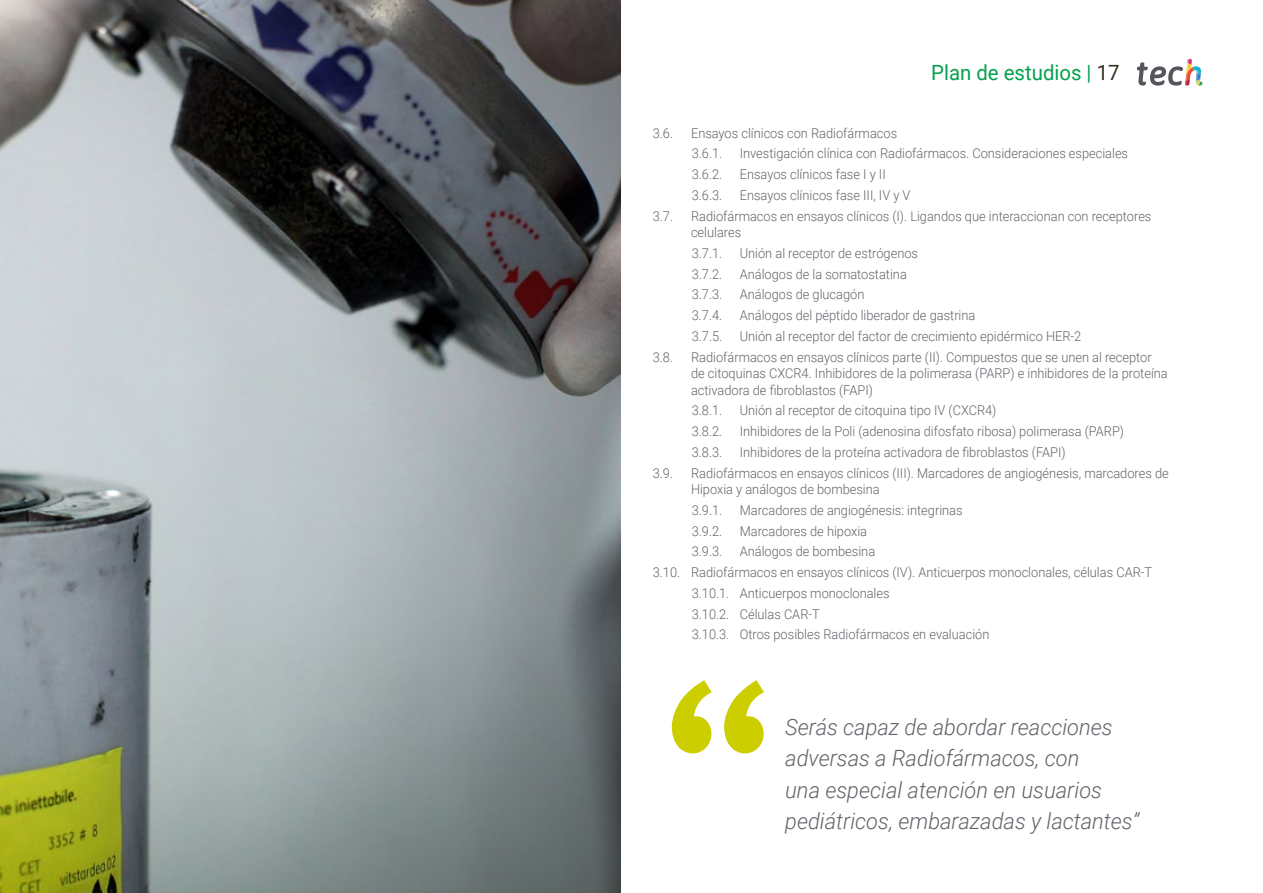
<style>
.page{position:relative;width:1263px;height:893px;background:#fff}
.page>*{position:absolute;margin:0;border:0;box-sizing:border-box;transform-origin:0 0}
.t1{font:italic 300 22.5px/31.5px "Roboto";color:#61646a}
.t2{font:21px "Roboto";color:#04a14d}
.t3{font:300 13.5px/16.5px "Roboto";color:#61646a;scale:.95 1}
.s1{color:#312e20}
</style>
<div class="page">
<img style="left:0;top:0;width:621px;height:893px">
<svg style="left:672px;top:680px;width:92px;height:73px"></svg>
<svg style="left:1137px;top:59px;width:65px;height:27px"></svg>
<h2 class="t2" style="left:931px;top:57px;width:190px">Plan de estudios | <span class="s1">17</span></h2>
<p class="t3" style="left:653px;top:124px;width:23px">3.6.</p>
<p class="t3" style="left:691px;top:122px;width:218px;line-height:20.7px">Ensayos clínicos con Radiofármacos<br>3.6.1.</p>
<p class="t3" style="left:740px;top:145px;width:410px">Investigación clínica con Radiofármacos. Consideraciones especiales</p>
<p class="t3" style="left:692px;top:166px;width:34px">3.6.2.</p>
<p class="t3" style="left:740px;top:166px;width:155px">Ensayos clínicos fase I y II</p>
<p class="t3" style="left:692px;top:186px;width:34px">3.6.3.</p>
<p class="t3" style="left:740px;top:186px;width:181px">Ensayos clínicos fase III, IV y V</p>
<p class="t3" style="left:653px;top:207px;width:23px">3.7.</p>
<p class="t3" style="left:691px;top:207px;width:486px">Radiofármacos en ensayos clínicos (I). Ligandos que interaccionan con receptores celulares</p>
<p class="t3" style="left:692px;top:244px;width:34px">3.7.1.</p>
<p class="t3" style="left:740px;top:244px;width:189px">Unión al receptor de estrógenos</p>
<p class="t3" style="left:692px;top:265px;width:34px">3.7.2.</p>
<p class="t3" style="left:740px;top:265px;width:177px">Análogos de la somatostatina</p>
<p class="t3" style="left:692px;top:286px;width:34px">3.7.3.</p>
<p class="t3" style="left:740px;top:286px;width:133px">Análogos de glucagón</p>
<p class="t3" style="left:692px;top:307px;width:34px">3.7.4.</p>
<p class="t3" style="left:740px;top:307px;width:250px">Análogos del péptido liberador de gastrina</p>
<p class="t3" style="left:692px;top:327px;width:34px">3.7.5.</p>
<p class="t3" style="left:740px;top:327px;width:361px">Unión al receptor del factor de crecimiento epidérmico HER-2</p>
<p class="t3" style="left:653px;top:348px;width:23px">3.8.</p>
<p class="t3" style="left:691px;top:348px;width:503px">Radiofármacos en ensayos clínicos parte (II). Compuestos que se unen al receptor de citoquinas CXCR4. Inhibidores de la polimerasa (PARP) e inhibidores de la proteína activadora de fibroblastos (FAPI)</p>
<p class="t3" style="left:692px;top:402px;width:34px">3.8.1.</p>
<p class="t3" style="left:740px;top:402px;width:272px">Unión al receptor de citoquina tipo IV (CXCR4)</p>
<p class="t3" style="left:692px;top:423px;width:34px">3.8.2.</p>
<p class="t3" style="left:740px;top:423px;width:406px">Inhibidores de la Poli (adenosina difosfato ribosa) polimerasa (PARP)</p>
<p class="t3" style="left:692px;top:443px;width:34px">3.8.3.</p>
<p class="t3" style="left:740px;top:443px;width:344px">Inhibidores de la proteína activadora de fibroblastos (FAPI)</p>
<p class="t3" style="left:653px;top:464px;width:23px">3.9.</p>
<p class="t3" style="left:691px;top:464px;width:504px">Radiofármacos en ensayos clínicos (III). Marcadores de angiogénesis, marcadores de<br>Hipoxia y análogos de bombesina</p>
<p class="t3" style="left:692px;top:501px;width:34px">3.9.1.</p>
<p class="t3" style="left:740px;top:501px;width:236px">Marcadores de angiogénesis: integrinas</p>
<p class="t3" style="left:692px;top:522px;width:34px">3.9.2.</p>
<p class="t3" style="left:740px;top:522px;width:136px">Marcadores de hipoxia</p>
<p class="t3" style="left:692px;top:543px;width:34px">3.9.3.</p>
<p class="t3" style="left:740px;top:543px;width:144px">Análogos de bombesina</p>
<p class="t3" style="left:653px;top:564px;width:527px">3.10. Radiofármacos en ensayos clínicos (IV). Anticuerpos monoclonales, células CAR-T</p>
<p class="t3" style="left:692px;top:584px;width:210px">3.10.1. Anticuerpos monoclonales</p>
<p class="t3" style="left:692px;top:605px;width:136px">3.10.2. Células CAR-T</p>
<p class="t3" style="left:692px;top:626px;width:315px">3.10.3. Otros posibles Radiofármacos en evaluación</p>
<h1 class="t1" style="left:785px;top:710px;width:355px">Serás capaz de abordar reacciones adversas a Radiofármacos, con<br>una especial atención en usuarios pediátricos, embarazadas y lactantes”</h1>
</div>
